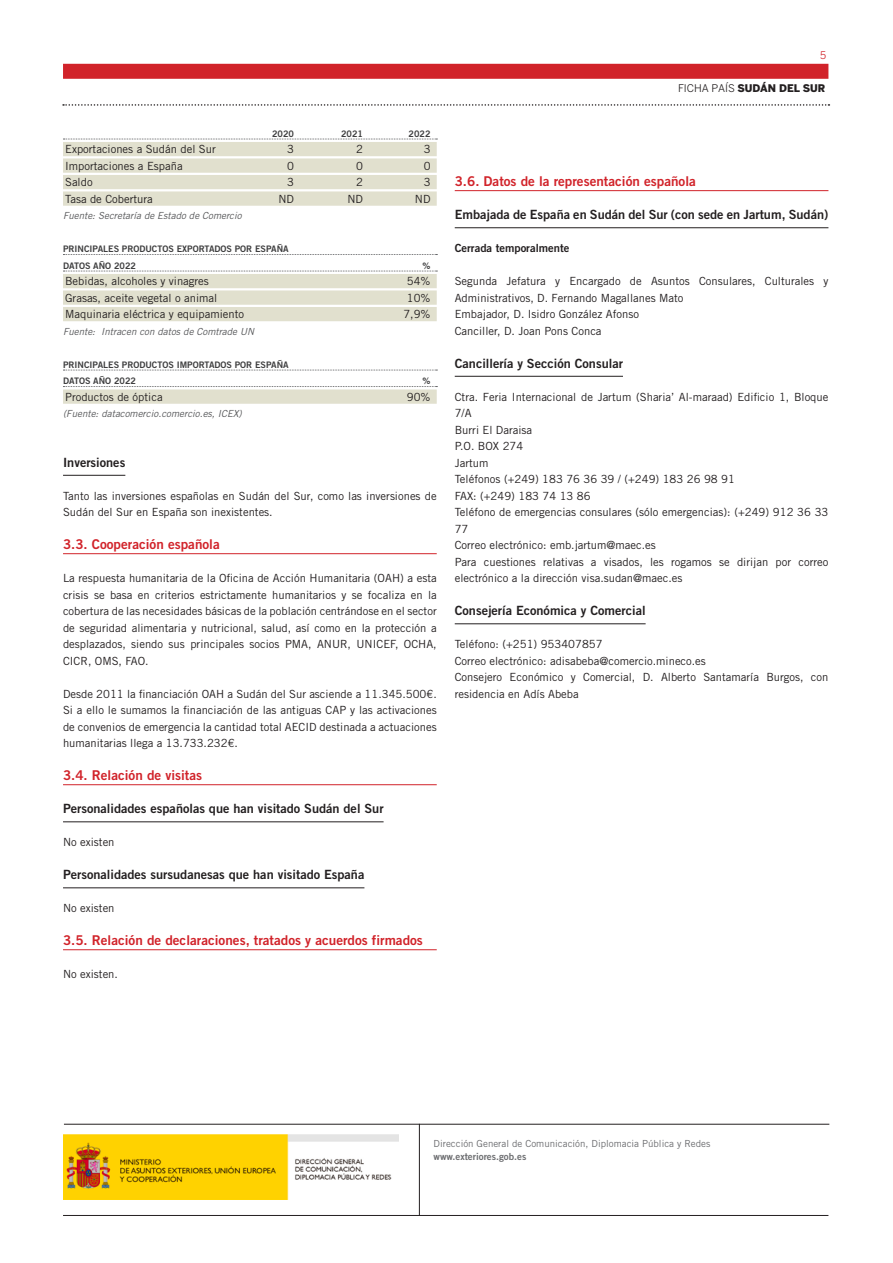
<style>
.page{position:relative;width:893px;height:1263px;background:#fff}
.page>*{position:absolute;margin:0;border:0;box-sizing:border-box;transform-origin:0 0}
.TITULO_2º_NIVEL{font:13.5px "Trade Gothic LT Std Bd 2";color:#d1232a}
.TITULO_3º_NIVEL{font:12.75px "Trade Gothic LT Std Bd 2";color:#231f20}
.TEXTO_NORMAL{font:11.25px/16.5px "Trade Gothic LT Std";color:#231f20}
.TABLA_TEXTO{font:11.25px "Trade Gothic LT Std";color:#231f20}
.TEXTO_NORMAL-2{font:11.25px "Trade Gothic LT Std Bd 2";color:#231f20}
.t1{font:900 10.5px "Benton Sans";color:#231f20}
.t2{font:10.5px "Benton Sans";color:#d1232a}
.TABLA_FUENTE{font:italic 9.75px "Trade Gothic LT Std";color:#57585a}
.t3{font:9.75px "Trade Gothic LT Std";color:#6c6d70}
.t4{font:9.75px "Trade Gothic LT Std Bd 2";color:#6c6d70}
.TABLA_INDICE{font:9px "Trade Gothic LT Std Bd 2";color:#3e3e3f}
.s1{font-weight:400}
</style>
<div class="page">
<div style="left:63px;top:64px;width:765px;height:15px;background:#d1232a"></div>
<hr style="left:63px;top:1215px;width:765px;height:1px;background:#231f20">
<svg style="left:63px;top:104px;width:766px;height:2px"></svg>
<svg style="left:63px;top:139px;width:374px;height:1px"></svg>
<div style="left:63px;top:142px;width:374px;height:14px;background:#e1e0ce"></div>
<div style="left:63px;top:158px;width:374px;height:15px;background:#e1e0ce"></div>
<div style="left:63px;top:175px;width:374px;height:14px;background:#e1e0ce"></div>
<div style="left:63px;top:191px;width:374px;height:15px;background:#e1e0ce"></div>
<svg style="left:63px;top:254px;width:374px;height:1px"></svg>
<svg style="left:63px;top:271px;width:374px;height:1px"></svg>
<div style="left:63px;top:274px;width:374px;height:14px;background:#e1e0ce"></div>
<div style="left:63px;top:290px;width:374px;height:15px;background:#e1e0ce"></div>
<div style="left:63px;top:307px;width:374px;height:14px;background:#e1e0ce"></div>
<svg style="left:63px;top:370px;width:374px;height:1px"></svg>
<svg style="left:63px;top:386px;width:374px;height:1px"></svg>
<div style="left:63px;top:389px;width:374px;height:15px;background:#e1e0ce"></div>
<hr style="left:63px;top:475px;width:62px;height:1px;background:#231f20">
<hr style="left:63px;top:553px;width:374px;height:1px;background:#d1232a">
<hr style="left:63px;top:784px;width:374px;height:1px;background:#d1232a">
<hr style="left:63px;top:821px;width:321px;height:1px;background:#231f20">
<hr style="left:63px;top:887px;width:301px;height:1px;background:#231f20">
<hr style="left:63px;top:949px;width:374px;height:1px;background:#d1232a">
<hr style="left:455px;top:190px;width:373px;height:1px;background:#d1232a">
<hr style="left:455px;top:227px;width:373px;height:1px;background:#231f20">
<hr style="left:455px;top:376px;width:168px;height:1px;background:#231f20">
<hr style="left:455px;top:623px;width:191px;height:1px;background:#231f20">
<img style="left:64px;top:1135px;width:334px;height:65px">
<hr style="left:64px;top:1124px;width:765px;height:1px;background:#231f20">
<hr style="left:419px;top:1124px;width:1px;height:92px;background:#231f20">
<p class="t2" style="left:820px;top:49px;width:8px">5</p>
<p class="TABLA_INDICE" style="left:272px;top:128px;width:23px">2020</p>
<p class="TABLA_INDICE" style="left:341px;top:128px;width:23px">2021</p>
<p class="TABLA_INDICE" style="left:409px;top:128px;width:23px">2022</p>
<p class="TABLA_TEXTO" style="left:65px;top:142px;width:152px">Exportaciones a Sudán del Sur</p>
<p class="TABLA_TEXTO" style="left:287px;top:142px;width:8px">3</p>
<p class="TABLA_TEXTO" style="left:356px;top:142px;width:8px">2</p>
<p class="TABLA_TEXTO" style="left:424px;top:142px;width:8px">3</p>
<p class="TABLA_TEXTO" style="left:65px;top:159px;width:119px">Importaciones a España</p>
<p class="TABLA_TEXTO" style="left:287px;top:159px;width:8px">0</p>
<p class="TABLA_TEXTO" style="left:356px;top:159px;width:8px">0</p>
<p class="TABLA_TEXTO" style="left:424px;top:159px;width:8px">0</p>
<p class="TABLA_TEXTO" style="left:65px;top:175px;width:29px">Saldo</p>
<p class="TABLA_TEXTO" style="left:287px;top:175px;width:8px">3</p>
<p class="TABLA_TEXTO" style="left:356px;top:175px;width:8px">2</p>
<p class="TABLA_TEXTO" style="left:424px;top:175px;width:8px">3</p>
<p class="TABLA_TEXTO" style="left:65px;top:192px;width:89px">Tasa de Cobertura</p>
<p class="TABLA_TEXTO" style="left:278px;top:192px;width:17px">ND</p>
<p class="TABLA_TEXTO" style="left:347px;top:192px;width:17px">ND</p>
<p class="TABLA_TEXTO" style="left:415px;top:192px;width:17px">ND</p>
<p class="TABLA_FUENTE" style="left:63px;top:210px;width:180px">Fuente: Secretaría de Estado de Comercio</p>
<p class="TABLA_INDICE" style="left:63px;top:243px;width:227px">PRINCIPALES PRODUCTOS EXPORTADOS POR ESPAÑA</p>
<p class="TABLA_INDICE" style="left:63px;top:260px;width:74px">DATOS AÑO 2022</p>
<p class="TABLA_INDICE" style="left:423px;top:260px;width:10px">%</p>
<p class="TABLA_TEXTO" style="left:65px;top:274px;width:145px">Bebidas, alcoholes y vinagres</p>
<p class="TABLA_TEXTO" style="left:407px;top:274px;width:25px">54%</p>
<p class="TABLA_TEXTO" style="left:65px;top:291px;width:154px">Grasas, aceite vegetal o animal</p>
<p class="TABLA_TEXTO" style="left:407px;top:291px;width:25px">10%</p>
<p class="TABLA_TEXTO" style="left:65px;top:307px;width:181px">Maquinaria eléctrica y equipamiento</p>
<p class="TABLA_TEXTO" style="left:403px;top:307px;width:29px">7,9%</p>
<p class="TABLA_FUENTE" style="left:63px;top:325px;width:193px">Fuente: Intracen con datos de Comtrade UN</p>
<p class="TABLA_INDICE" style="left:63px;top:359px;width:227px">PRINCIPALES PRODUCTOS IMPORTADOS POR ESPAÑA</p>
<p class="TABLA_INDICE" style="left:63px;top:375px;width:74px">DATOS AÑO 2022</p>
<p class="TABLA_INDICE" style="left:423px;top:375px;width:10px">%</p>
<p class="TABLA_TEXTO" style="left:65px;top:390px;width:99px">Productos de óptica</p>
<p class="TABLA_TEXTO" style="left:407px;top:390px;width:25px">90%</p>
<p class="TABLA_FUENTE" style="left:63px;top:408px;width:180px">(Fuente: datacomercio.comercio.es, ICEX)</p>
<p class="TITULO_3º_NIVEL" style="left:63px;top:454px;width:64px">Inversiones</p>
<p class="TEXTO_NORMAL" style="left:63px;top:487px;width:375px">Tanto las inversiones españolas en Sudán del Sur, como las inversiones de<br>Sudán del Sur en España son inexistentes.</p>
<p class="TITULO_2º_NIVEL" style="left:63px;top:536px;width:158px">3.3. Cooperación española</p>
<p class="TEXTO_NORMAL" style="left:63px;top:570px;width:375px;text-align:justify">La respuesta humanitaria de la Oficina de Acción Humanitaria (OAH) a esta crisis se basa en criterios estrictamente humanitarios y se focaliza en la cobertura de las necesidades básicas de la población centrándose en el sector de seguridad alimentaria y nutricional, salud, así como en la protección a desplazados, siendo sus principales socios PMA, ANUR, UNICEF, OCHA, CICR, OMS, FAO.</p>
<p class="TEXTO_NORMAL" style="left:63px;top:685px;width:375px;text-align:justify">Desde 2011 la financiación OAH a Sudán del Sur asciende a 11.345.500€.<br>Si a ello le sumamos la financiación de las antiguas CAP y las activaciones de convenios de emergencia la cantidad total AECID destinada a actuaciones humanitarias llega a 13.733.232€.</p>
<p class="TITULO_2º_NIVEL" style="left:63px;top:767px;width:141px">3.4. Relación de visitas</p>
<p class="TITULO_3º_NIVEL" style="left:63px;top:801px;width:322px">Personalidades españolas que han visitado Sudán del Sur</p>
<p class="TEXTO_NORMAL" style="left:63px;top:834px;width:53px">No existen</p>
<p class="TITULO_3º_NIVEL" style="left:63px;top:867px;width:303px">Personalidades sursudanesas que han visitado España</p>
<p class="TEXTO_NORMAL" style="left:63px;top:900px;width:53px">No existen</p>
<p class="TITULO_2º_NIVEL" style="left:63px;top:932px;width:361px">3.5. Relación de declaraciones, tratados y acuerdos firmados</p>
<p class="TEXTO_NORMAL" style="left:63px;top:966px;width:56px">No existen.</p>
<p class="t1" style="left:678px;top:82px;width:149px"><span class="s1">FICHA PAÍS</span> SUDÁN DEL SUR</p>
<p class="TITULO_2º_NIVEL" style="left:455px;top:173px;width:243px">3.6. Datos de la representación española</p>
<p class="TITULO_3º_NIVEL" style="left:455px;top:207px;width:375px">Embajada de España en Sudán del Sur (con sede en Jartum, Sudán)</p>
<p class="TEXTO_NORMAL-2" style="left:455px;top:241px;width:116px">Cerrada temporalmente</p>
<p class="TEXTO_NORMAL" style="left:455px;top:273px;width:375px">Segunda Jefatura y Encargado de Asuntos Consulares, Culturales y<br>Administrativos, D. Fernando Magallanes Mato</p>
<p class="TEXTO_NORMAL" style="left:455px;top:306px;width:186px">Embajador, D. Isidro González Afonso</p>
<p class="TEXTO_NORMAL" style="left:455px;top:322px;width:148px">Canciller, D. Joan Pons Conca</p>
<p class="TITULO_3º_NIVEL" style="left:455px;top:355px;width:170px">Cancillería y Sección Consular</p>
<p class="TEXTO_NORMAL" style="left:455px;top:388px;width:375px">Ctra. Feria Internacional de Jartum (Sharia’ Al-maraad) Edificio 1, Bloque<br>7/A</p>
<p class="TEXTO_NORMAL" style="left:455px;top:421px;width:79px">Burri El Daraisa</p>
<p class="TEXTO_NORMAL" style="left:455px;top:438px;width:70px">P.O. BOX 274</p>
<p class="TEXTO_NORMAL" style="left:455px;top:454px;width:35px">Jartum</p>
<p class="TEXTO_NORMAL" style="left:455px;top:471px;width:282px">Teléfonos (+249) 183 76 36 39 / (+249) 183 26 98 91</p>
<p class="TEXTO_NORMAL" style="left:455px;top:487px;width:137px">FAX: (+249) 183 74 13 86</p>
<p class="TEXTO_NORMAL" style="left:455px;top:504px;width:375px">Teléfono de emergencias consulares (sólo emergencias): (+249) 912 36 33<br>77</p>
<p class="TEXTO_NORMAL" style="left:455px;top:537px;width:203px">Correo electrónico: emb.jartum@maec.es</p>
<p class="TEXTO_NORMAL" style="left:455px;top:553px;width:375px">Para cuestiones relativas a visados, les rogamos se dirijan por correo electrónico a la dirección visa.sudan@maec.es</p>
<p class="TITULO_3º_NIVEL" style="left:455px;top:603px;width:192px">Consejería Económica y Comercial</p>
<p class="TEXTO_NORMAL" style="left:455px;top:636px;width:149px">Teléfono: (+251) 953407857</p>
<p class="TEXTO_NORMAL" style="left:455px;top:652px;width:253px">Correo electrónico: adisabeba@comercio.mineco.es</p>
<p class="TEXTO_NORMAL" style="left:455px;top:669px;width:375px">Consejero Económico y Comercial, D. Alberto Santamaría Burgos, con residencia en Adís Abeba</p>
<p class="t3" style="left:434px;top:1137px;width:278px">Dirección General de Comunicación, Diplomacia Pública y Redes</p>
<p class="t4" style="left:434px;top:1151px;width:94px">www.exteriores.gob.es</p>
</div>
